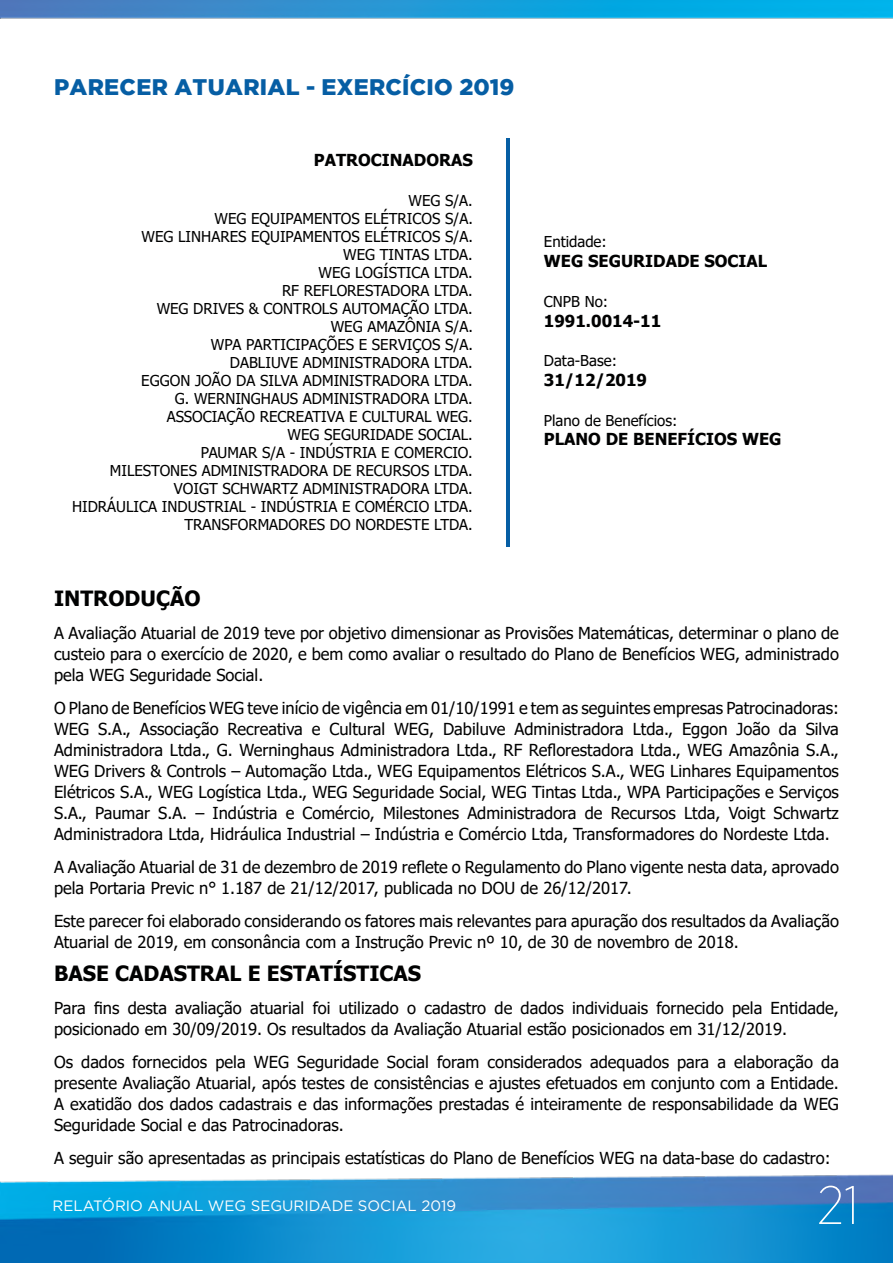
<style>
.page{position:relative;width:893px;height:1263px;background:#fff}
.page>*{position:absolute;margin:0;border:0;box-sizing:border-box;transform-origin:0 0}
.t1{font:200 54px "Gotham Narrow";color:#fff}
.t2{font:900 22.5px "Gotham";letter-spacing:.015em;color:#065ea4}
.t3{font:700 21px "Tahoma";color:#000101}
.t4{font:16.5px/21px "Tahoma";color:#000101;text-align:justify}
.t5{font:700 16.5px "Tahoma";color:#000101}
.t6{font:15px/18px "Tahoma";color:#000101;text-align:right}
.t7{font:15px "Gotham";color:#fff}
</style>
<div class="page">
<img style="left:0;top:0;width:893px;height:1263px">
<hr style="left:506px;top:139px;width:3px;height:408px;background:#065ea4">
<h2 class="t2" style="left:54px;top:74px;width:462px">PARECER ATUARIAL - EXERCÍCIO 2019</h2>
<p class="t5" style="left:314px;top:149px;width:160px">PATROCINADORAS</p>
<p class="t6" style="left:72px;top:192px;width:402px">WEG S/A.<br>WEG EQUIPAMENTOS ELÉTRICOS S/A.<br>WEG LINHARES EQUIPAMENTOS ELÉTRICOS S/A.<br>WEG TINTAS LTDA.<br>WEG LOGÍSTICA LTDA.<br>RF REFLORESTADORA LTDA.<br>WEG DRIVES &amp; CONTROLS AUTOMAÇÃO LTDA.<br>WEG AMAZÔNIA S/A.<br>WPA PARTICIPAÇÕES E SERVIÇOS S/A.<br>DABLIUVE ADMINISTRADORA LTDA.<br>EGGON JOÃO DA SILVA ADMINISTRADORA LTDA.<br>G. WERNINGHAUS ADMINISTRADORA LTDA.<br>ASSOCIAÇÃO RECREATIVA E CULTURAL WEG.<br>WEG SEGURIDADE SOCIAL.<br>PAUMAR S/A - INDÚSTRIA E COMERCIO.<br>MILESTONES ADMINISTRADORA DE RECURSOS LTDA.<br>VOIGT SCHWARTZ ADMINISTRADORA LTDA.<br>HIDRÁULICA INDUSTRIAL - INDÚSTRIA E COMÉRCIO LTDA.<br>TRANSFORMADORES DO NORDESTE LTDA.</p>
<p class="t6" style="left:544px;top:234px;width:64px">Entidade:</p>
<p class="t5" style="left:544px;top:250px;width:225px">WEG SEGURIDADE SOCIAL</p>
<p class="t6" style="left:544px;top:293px;width:66px">CNPB No:</p>
<p class="t5" style="left:544px;top:309px;width:119px">1991.0014-11</p>
<p class="t6" style="left:544px;top:352px;width:75px">Data-Base:</p>
<p class="t5" style="left:544px;top:368px;width:105px">31/12/2019</p>
<p class="t6" style="left:544px;top:412px;width:135px">Plano de Benefícios:</p>
<p class="t5" style="left:544px;top:428px;width:239px">PLANO DE BENEFÍCIOS WEG</p>
<p class="t3" style="left:54px;top:584px;width:148px">INTRODUÇÃO</p>
<p class="t4" style="left:54px;top:624px;width:786px">A Avaliação Atuarial de 2019 teve por objetivo dimensionar as Provisões Matemáticas, determinar o plano de custeio para o exercício de 2020, e bem como avaliar o resultado do Plano de Benefícios WEG, administrado pela WEG Seguridade Social.</p>
<p class="t4" style="left:54px;top:699px;width:786px">O Plano de Benefícios WEG teve início de vigência em 01/10/1991 e tem as seguintes empresas Patrocinadoras:<br>WEG S.A., Associação Recreativa e Cultural WEG, Dabiluve Administradora Ltda., Eggon João da Silva Administradora Ltda., G. Werninghaus Administradora Ltda., RF Reflorestadora Ltda., WEG Amazônia S.A., WEG Drivers &amp; Controls – Automação Ltda., WEG Equipamentos Elétricos S.A., WEG Linhares Equipamentos Elétricos S.A., WEG Logística Ltda., WEG Seguridade Social, WEG Tintas Ltda., WPA Participações e Serviços S.A., Paumar S.A. – Indústria e Comércio, Milestones Administradora de Recursos Ltda, Voigt Schwartz Administradora Ltda, Hidráulica Industrial – Indústria e Comércio Ltda, Transformadores do Nordeste Ltda.</p>
<p class="t4" style="left:54px;top:858px;width:786px">A Avaliação Atuarial de 31 de dezembro de 2019 reflete o Regulamento do Plano vigente nesta data, aprovado pela Portaria Previc n° 1.187 de 21/12/2017, publicada no DOU de 26/12/2017.</p>
<p class="t4" style="left:54px;top:912px;width:786px">Este parecer foi elaborado considerando os fatores mais relevantes para apuração dos resultados da Avaliação<br>Atuarial de 2019, em consonância com a Instrução Previc nº 10, de 30 de novembro de 2018.</p>
<p class="t3" style="left:54px;top:959px;width:369px">BASE CADASTRAL E ESTATÍSTICAS</p>
<p class="t4" style="left:54px;top:999px;width:786px">Para fins desta avaliação atuarial foi utilizado o cadastro de dados individuais fornecido pela Entidade, posicionado em 30/09/2019. Os resultados da Avaliação Atuarial estão posicionados em 31/12/2019.</p>
<p class="t4" style="left:54px;top:1053px;width:786px">Os dados fornecidos pela WEG Seguridade Social foram considerados adequados para a elaboração da presente Avaliação Atuarial, após testes de consistências e ajustes efetuados em conjunto com a Entidade.<br>A exatidão dos dados cadastrais e das informações prestadas é inteiramente de responsabilidade da WEG Seguridade Social e das Patrocinadoras.</p>
<p class="t4" style="left:54px;top:1149px;width:778px">A seguir são apresentadas as principais estatísticas do Plano de Benefícios WEG na data-base do cadastro:</p>
<p class="t7" style="left:53px;top:1196px;width:405px">RELATÓRIO ANUAL WEG SEGURIDADE SOCIAL 2019</p>
<h1 class="t1" style="left:817px;top:1172px;width:44px">21</h1>
</div>
